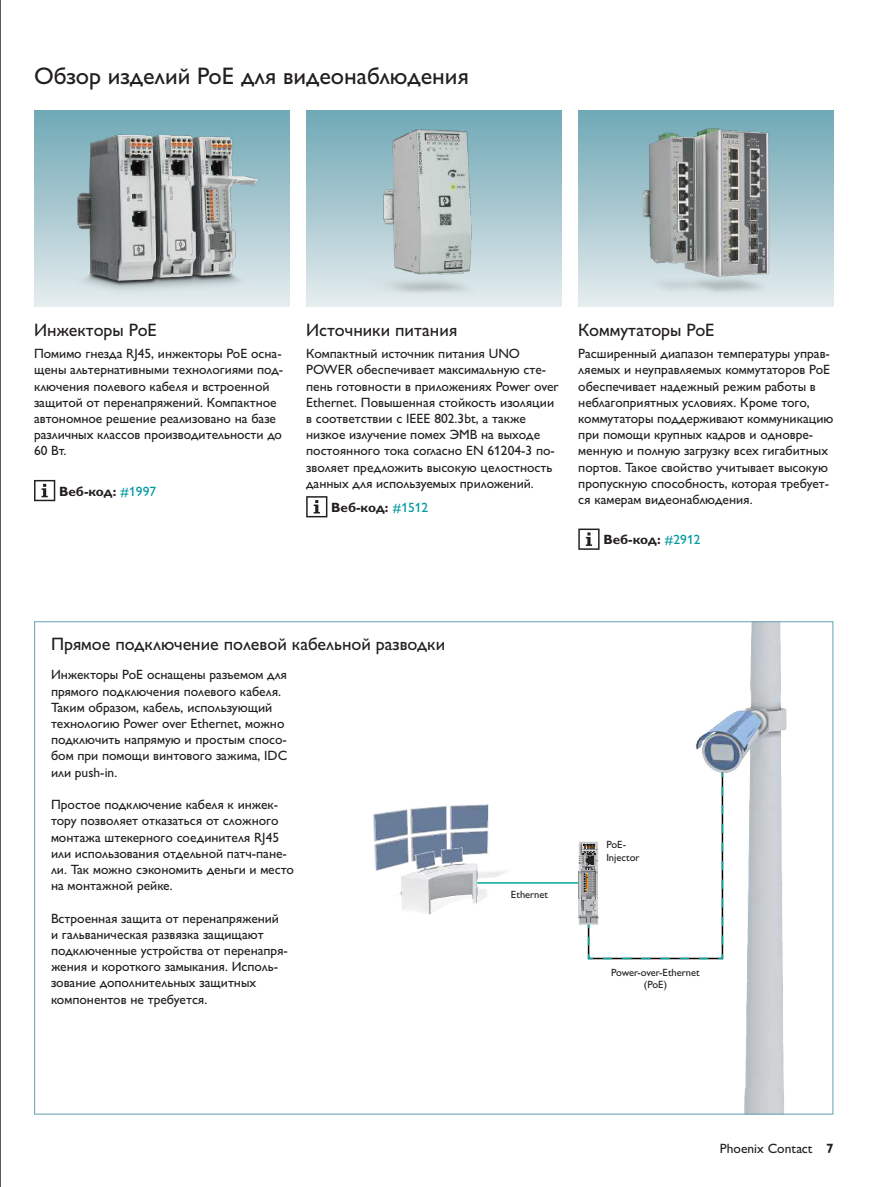
<style>
.page{position:relative;width:893px;height:1187px;background:#fff}
.page>*{position:absolute;margin:0;border:0;box-sizing:border-box;transform-origin:0 0}
.t1{font:24px "Px C Gill Alt One";color:#231f20}
.t2{font:18px "Px C Gill Alt One";color:#231f20}
.t3{font:13.5px/16.2px "Px C Gill Alt One";color:#231f20}
.t4{font:700 13.5px "Px C Gill Alt One";letter-spacing:-.01em;color:#231f20}
.t5{font:10.5px/12.6px "Px C Gill Alt One";color:#231f20}
.s1{font-weight:400;color:#0099a1}
.s2{font-weight:700}
</style>
<div class="page">
<svg style="left:0;top:0;width:1px;height:1186px"></svg>
<div style="left:34px;top:111px;width:255px;height:195px;background:linear-gradient(to bottom,#6fa8b5,#e5ebee)"></div>
<div style="left:306px;top:111px;width:255px;height:195px;background:linear-gradient(to bottom,#6fa8b5,#e5ebee)"></div>
<div style="left:578px;top:111px;width:255px;height:195px;background:linear-gradient(to bottom,#6fa8b5,#e5ebee)"></div>
<img style="left:64px;top:111px;width:204px;height:195px">
<img style="left:373px;top:804px;width:166px;height:111px">
<img style="left:375px;top:805px;width:112px;height:64px">
<img style="left:687px;top:623px;width:100px;height:465px">
<img style="left:744px;top:1088px;width:40px;height:24px">
<img style="left:750px;top:623px;width:30px;height:70px">
<hr style="left:477px;top:882px;width:102px;height:1px;background:#00a99d">
<svg style="left:579px;top:771px;width:145px;height:188px"></svg>
<img style="left:327px;top:111px;width:214px;height:195px">
<img style="left:586px;top:111px;width:240px;height:195px">
<svg style="left:34px;top:480px;width:21px;height:21px"></svg>
<svg style="left:306px;top:496px;width:21px;height:21px"></svg>
<svg style="left:578px;top:528px;width:22px;height:22px"></svg>
<h1 class="t1" style="left:34px;top:62px;width:436px">Обзор изделий PoE для видеонаблюдения</h1>
<h2 class="t2" style="left:34px;top:319px;width:124px">Инжекторы PoE</h2>
<p class="t3" style="left:34px;top:345px;width:251px">Помимо гнезда RJ45, инжекторы PoE осна&shy;щены альтернативными технологиями под&shy;ключения полевого кабеля и встроенной защитой от перенапряжений. Компактное автономное решение реализовано на базе различных классов производительности до 60 Вт.</p>
<p class="t4" style="left:59px;top:482px;width:99px">Веб-код: <span class="s1">#1997</span></p>
<h2 class="t2" style="left:306px;top:319px;width:153px">Источники питания</h2>
<p class="t3" style="left:306px;top:345px;width:254px">Компактный источник питания UNO POWER обеспечивает максимальную сте&shy;пень готовности в приложениях Power over Ethernet. Повышенная стойкость изоляции в соответствии с IEEE 802.3bt, а также низкое излучение помех ЭМВ на выходе постоянного тока согласно EN 61204-3 по&shy;зволяет предложить высокую целостность данных для используемых приложений.</p>
<p class="t4" style="left:331px;top:499px;width:99px">Веб-код: <span class="s1">#1512</span></p>
<h2 class="t2" style="left:578px;top:319px;width:138px">Коммутаторы PoE</h2>
<p class="t3" style="left:578px;top:345px;width:257px">Расширенный диапазон температуры управ&shy;ляемых и неуправляемых коммутаторов PoE обеспечивает надежный режим работы в неблагоприятных условиях. Кроме того, коммутаторы поддерживают коммуникацию при помощи крупных кадров и одновре&shy;менную и полную загрузку всех гигабитных портов. Такое свойство учитывает высокую пропускную способность, которая требует&shy;ся камерам видеонаблюдения.</p>
<p class="t4" style="left:603px;top:531px;width:99px">Веб-код: <span class="s1">#2912</span></p>
<h2 class="t2" style="left:51px;top:633px;width:396px">Прямое подключение полевой кабельной разводки</h2>
<p class="t3" style="left:51px;top:666px;width:238px">Инжекторы PoE оснащены разъемом для прямого подключения полевого кабеля.<br>Таким образом, кабель, использующий технологию Power over Ethernet, можно подключить напрямую и простым спосо&shy;бом при помощи винтового зажима, IDC или push-in.</p>
<p class="t3" style="left:51px;top:796px;width:244px">Простое подключение кабеля к инжек&shy;тору позволяет отказаться от сложного монтажа штекерного соединителя RJ45 или использования отдельной патч-пане&shy;ли. Так можно сэкономить деньги и место на монтажной рейке.</p>
<p class="t3" style="left:51px;top:909px;width:238px">Встроенная защита от перенапряжений и гальваническая развязка защищают подключенные устройства от перенапря&shy;жения и короткого замыкания. Исполь&shy;зование дополнительных защитных компонентов не требуется.</p>
<p class="t5" style="left:511px;top:888px;width:39px">Ethernet</p>
<p class="t5" style="left:606px;top:838px;width:35px">PoE-<br>Injector</p>
<p class="t5" style="left:611px;top:965px;width:90px;text-align:center">Power-over-Ethernet (PoE)</p>
<p class="t3" style="left:720px;top:1139px;width:115px">Phoenix Contact <span class="s2">7</span></p>
</div>
